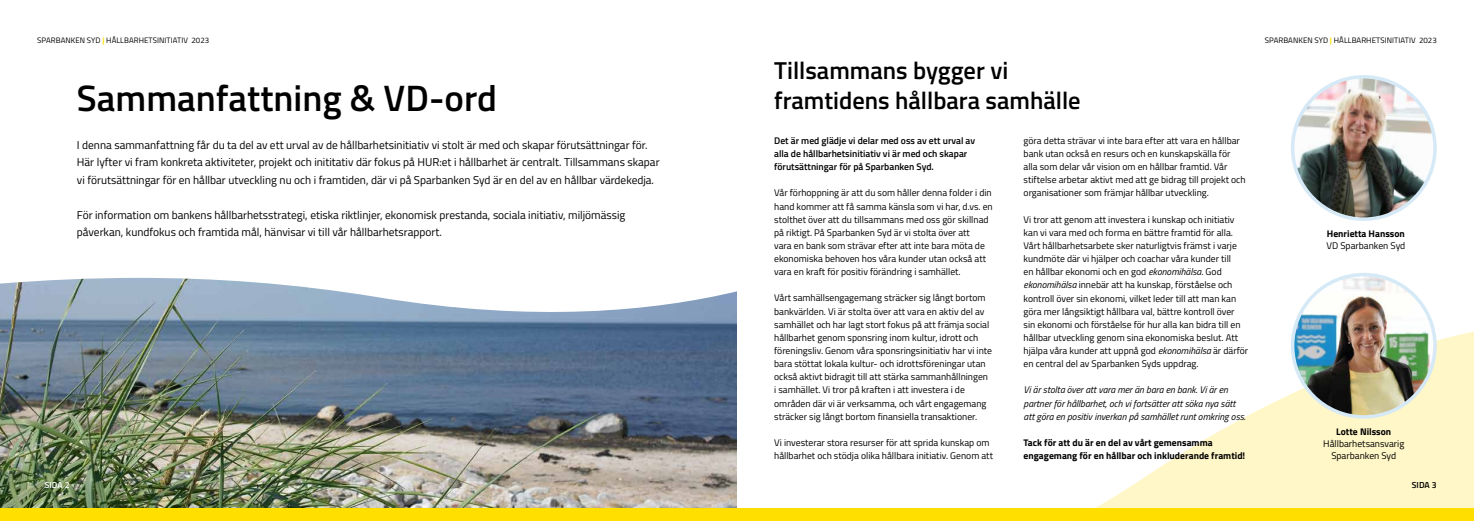
<style>
.page{position:relative;width:1474px;height:521px;background:#fff}
.page>*{position:absolute;margin:0;border:0;box-sizing:border-box;transform-origin:0 0}
.t1{font:600 36.75px "Titillium Web";color:#000}
.t2{font:600 24.5px/29.8px "Titillium Web";color:#000}
.t3{font:11.38px/17.5px "Titillium Web";color:#000}
.t4{font:9.62px/13.1px "Titillium Web";color:#000}
.t5{font:italic 9.62px/13.1px "Titillium Web";color:#000}
.t6{font:600 9.62px/13.1px "Titillium Web";color:#000}
.t7{font:700 9.62px/13.1px "Titillium Web";color:#000}
.t8{font:600 8.75px "Titillium Web";color:#fff}
.t9{font:600 8.75px "Titillium Web";color:#000}
.t10{font:7.88px "Titillium Web";letter-spacing:.01em;color:#000}
.s1{font-weight:700;color:#ffdf00}
.s2{font-style:italic}
</style>
<div class="page">
<img style="left:0;top:278px;width:737px;height:230px">
<div style="left:0;top:508px;width:737px;height:13px;background:#ffdf00"></div>
<div style="left:737px;top:508px;width:736px;height:13px;background:#ffdf00"></div>
<svg style="left:1096px;top:329px;width:377px;height:179px;fill:#fff7c7"></svg>
<img style="left:1292px;top:77px;width:142px;height:142px;border-radius:71px">
<div style="left:1290px;top:75px;width:146px;height:146px;border:4px solid #d6e9f7;border-radius:50%"></div>
<img style="left:1292px;top:275px;width:142px;height:142px;border-radius:71px">
<div style="left:1290px;top:273px;width:146px;height:146px;border:4px solid #d6e9f7;border-radius:50%"></div>
<p class="t10" style="left:37px;top:34px;width:173px">SPARBANKEN SYD <span class="s1">|</span> HÅLLBARHETSINITIATIV 2023</p>
<p class="t10" style="left:1264px;top:34px;width:173px">SPARBANKEN SYD <span class="s1">|</span> HÅLLBARHETSINITIATIV 2023</p>
<h1 class="t1" style="left:77px;top:71px;width:421px">Sammanfattning &amp; VD-ord</h1>
<p class="t3" style="left:77px;top:135px;width:584px">I denna sammanfattning får du ta del av ett urval av de hållbarhetsinitiativ vi stolt är med och skapar förutsättningar för.<br>Här lyfter vi fram konkreta aktiviteter, projekt och inititativ där fokus på HUR:et i hållbarhet är centralt. Tillsammans skapar vi förutsättningar för en hållbar utveckling nu och i framtiden, där vi på Sparbanken Syd är en del av en hållbar värdekedja.</p>
<p class="t3" style="left:77px;top:205px;width:550px">För information om bankens hållbarhetsstrategi, etiska riktlinjer, ekonomisk prestanda, sociala initiativ, miljömässig påverkan, kundfokus och framtida mål, hänvisar vi till vår hållbarhetsrapport.</p>
<h2 class="t2" style="left:774px;top:54px;width:308px">Tillsammans bygger vi framtidens hållbara samhälle</h2>
<p class="t6" style="left:774px;top:133px;width:202px">Det är med glädje vi delar med oss av ett urval av alla de hållbarhetsinitiativ vi är med och skapar förutsättningar för på Sparbanken Syd.</p>
<p class="t4" style="left:774px;top:186px;width:220px">Vår förhoppning är att du som håller denna folder i din hand kommer att få samma känsla som vi har, d.vs. en stolthet över att du tillsammans med oss gör skillnad på riktigt. På Sparbanken Syd är vi stolta över att<br>vara en bank som strävar efter att inte bara möta de ekonomiska behoven hos våra kunder utan också att vara en kraft för positiv förändring i samhället.</p>
<p class="t4" style="left:774px;top:291px;width:219px">Vårt samhällsengagemang sträcker sig långt bortom bankvärlden. Vi är stolta över att vara en aktiv del av samhället och har lagt stort fokus på att främja social hållbarhet genom sponsring inom kultur, idrott och föreningsliv. Genom våra sponsringsinitiativ har vi inte bara stöttat lokala kultur- och idrottsföreningar utan också aktivt bidragit till att stärka sammanhållningen i samhället. Vi tror på kraften i att investera i de områden där vi är verksamma, och vårt engagemang sträcker sig långt bortom finansiella transaktioner.</p>
<p class="t4" style="left:774px;top:435px;width:220px">Vi investerar stora resurser för att sprida kunskap om hållbarhet och stödja olika hållbara initiativ. Genom att</p>
<p class="t4" style="left:1023px;top:134px;width:223px">göra detta strävar vi inte bara efter att vara en hållbar bank utan också en resurs och en kunskapskälla för alla som delar vår vision om en hållbar framtid. Vår stiftelse arbetar aktivt med att ge bidrag till projekt och organisationer som främjar hållbar utveckling.</p>
<p class="t4" style="left:1023px;top:212px;width:226px">Vi tror att genom att investera i kunskap och initiativ kan vi vara med och forma en bättre framtid för alla.<br>Vårt hållbarhetsarbete sker naturligtvis främst i varje kundmöte där vi hjälper och coachar våra kunder till<br>en hållbar ekonomi och en god <span class="s2">ekonomihälsa</span>. God <span class="s2">ekonomihälsa</span> innebär att ha kunskap, förståelse och kontroll över sin ekonomi, vilket leder till att man kan göra mer långsiktigt hållbara val, bättre kontroll över sin ekonomi och förståelse för hur alla kan bidra till en hållbar utveckling genom sina ekonomiska beslut. Att hjälpa våra kunder att uppnå god <span class="s2">ekonomihälsa</span> är därför en central del av Sparbanken Syds uppdrag.</p>
<p class="t5" style="left:1023px;top:383px;width:223px">Vi är stolta över att vara mer än bara en bank. Vi är en partner för hållbarhet, och vi fortsätter att söka nya sätt att göra en positiv inverkan på samhället runt omkring oss.</p>
<p class="t7" style="left:1023px;top:435px;width:223px">Tack för att du är en del av vårt gemensamma engagemang för en hållbar och inkluderande framtid!</p>
<p class="t7" style="left:1326px;top:226px;width:79px">Henrietta Hansson</p>
<p class="t4" style="left:1326px;top:239px;width:80px">VD Sparbanken Syd</p>
<p class="t7" style="left:1336px;top:424px;width:56px">Lotte Nilsson</p>
<p class="t4" style="left:1323px;top:437px;width:82px;line-height:12.2px;text-align:center">Hållbarhetsansvarig<br>Sparbanken Syd</p>
<p class="t8" style="left:45px;top:478px;width:26px">SIDA 2</p>
<p class="t9" style="left:1411px;top:478px;width:26px">SIDA 3</p>
</div>
